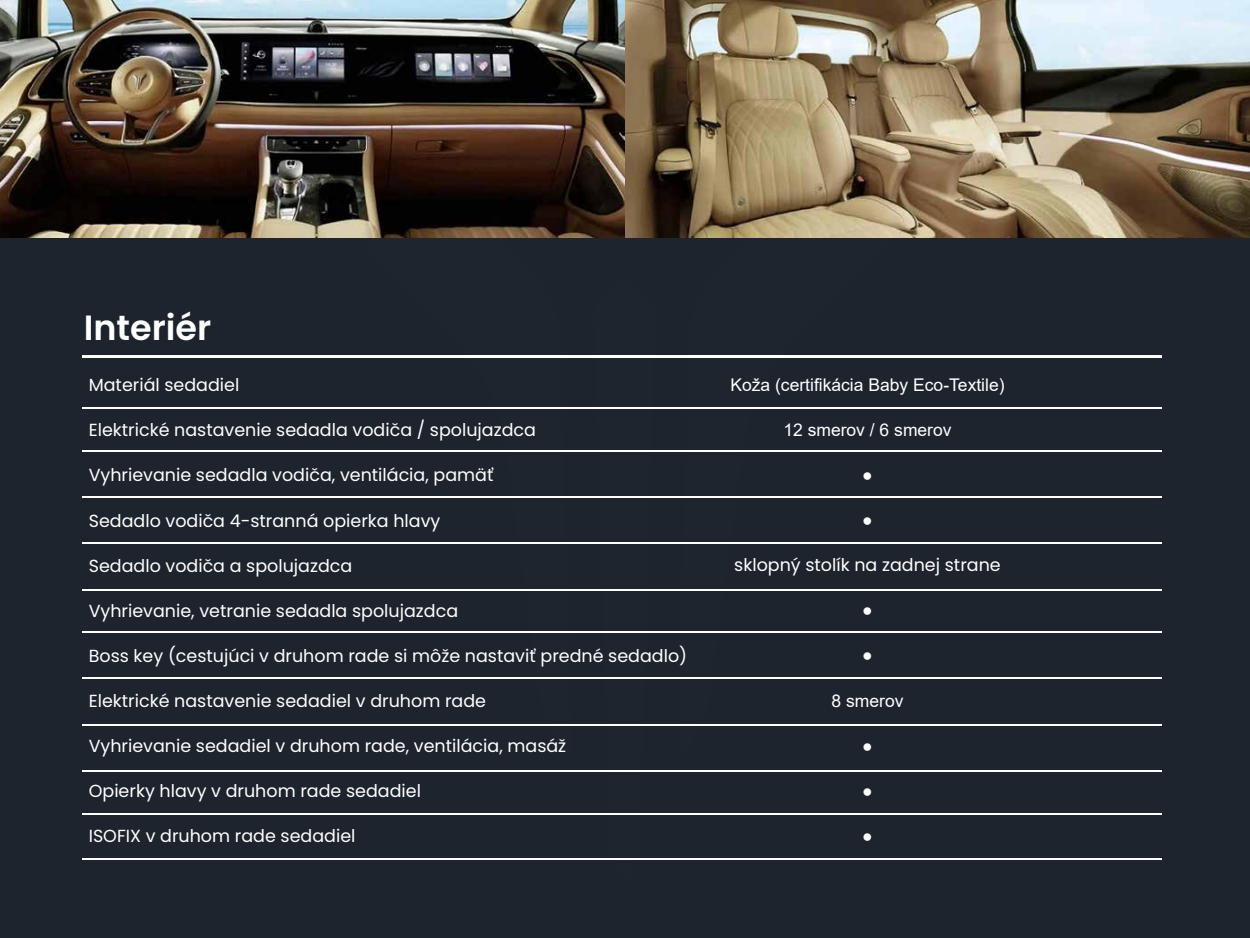
<style>
.page{position:relative;width:1250px;height:938px;background:#1d242d}
.page>*{position:absolute;margin:0;border:0;box-sizing:border-box;transform-origin:0 0}
.t1{font:600 35px "Poppins";color:#fff}
.t2{font:17.5px "Poppins";color:#fff}
.t3{font:17.5px "Arial";color:#fff}
</style>
<div class="page">
<svg style="left:677px;top:407px;width:237px;height:319px"></svg>
<svg style="left:336px;top:407px;width:236px;height:319px"></svg>
<svg style="left:594px;top:407px;width:61px;height:453px"></svg>
<hr style="left:82px;top:355px;width:1080px;height:3px;background:#fff">
<hr style="left:82px;top:408px;width:1080px;height:1px;background:#fff">
<hr style="left:82px;top:450px;width:1080px;height:1px;background:#fff">
<hr style="left:82px;top:496px;width:1080px;height:2px;background:#fff">
<hr style="left:82px;top:542px;width:1080px;height:2px;background:#fff">
<hr style="left:82px;top:589px;width:1080px;height:1px;background:#fff">
<hr style="left:82px;top:631px;width:1080px;height:1px;background:#fff">
<hr style="left:82px;top:678px;width:1080px;height:1px;background:#fff">
<hr style="left:82px;top:724px;width:1080px;height:1px;background:#fff">
<hr style="left:82px;top:770px;width:1080px;height:1px;background:#fff">
<hr style="left:82px;top:812px;width:1080px;height:2px;background:#fff">
<hr style="left:82px;top:858px;width:1080px;height:1px;background:#fff">
<img style="left:0;top:0;width:1250px;height:238px">
<h1 class="t1" style="left:84px;top:307px;width:129px">Interiér</h1>
<p class="t2" style="left:89px;top:375px;width:152px">Materiál sedadiel</p>
<p class="t2" style="left:89px;top:420px;width:449px">Elektrické nastavenie sedadla vodiča / spolujazdca</p>
<p class="t2" style="left:89px;top:465px;width:406px">Vyhrievanie sedadla vodiča, ventilácia, pamäť</p>
<p class="t2" style="left:89px;top:510px;width:353px">Sedadlo vodiča 4-stranná opierka hlavy</p>
<p class="t2" style="left:89px;top:555px;width:265px">Sedadlo vodiča a spolujazdca</p>
<p class="t2" style="left:89px;top:600px;width:371px">Vyhrievanie, vetranie sedadla spolujazdca</p>
<p class="t2" style="left:89px;top:645px;width:600px">Boss key (cestujúci v druhom rade si môže nastaviť predné sedadlo)</p>
<p class="t2" style="left:89px;top:690px;width:399px">Elektrické nastavenie sedadiel v druhom rade</p>
<p class="t2" style="left:89px;top:735px;width:479px">Vyhrievanie sedadiel v druhom rade, ventilácia, masáž</p>
<p class="t2" style="left:89px;top:780px;width:334px">Opierky hlavy v druhom rade sedadiel</p>
<p class="t2" style="left:89px;top:825px;width:268px">ISOFIX v druhom rade sedadiel</p>
<p class="t3" style="left:730px;top:373px;width:276px">Koža (certifikácia Baby Eco-Textile)</p>
<p class="t3" style="left:783px;top:418px;width:170px">12 smerov / 6 smerov</p>
<p class="t3" style="left:862px;top:463px;width:12px">●</p>
<p class="t3" style="left:862px;top:508px;width:12px">●</p>
<p class="t2" style="left:734px;top:555px;width:268px">sklopný stolík na zadnej strane</p>
<p class="t3" style="left:862px;top:598px;width:12px">●</p>
<p class="t3" style="left:862px;top:643px;width:12px">●</p>
<p class="t3" style="left:832px;top:688px;width:73px">8 smerov</p>
<p class="t3" style="left:862px;top:733px;width:12px">●</p>
<p class="t3" style="left:862px;top:778px;width:12px">●</p>
<p class="t3" style="left:862px;top:823px;width:12px">●</p>
</div>
